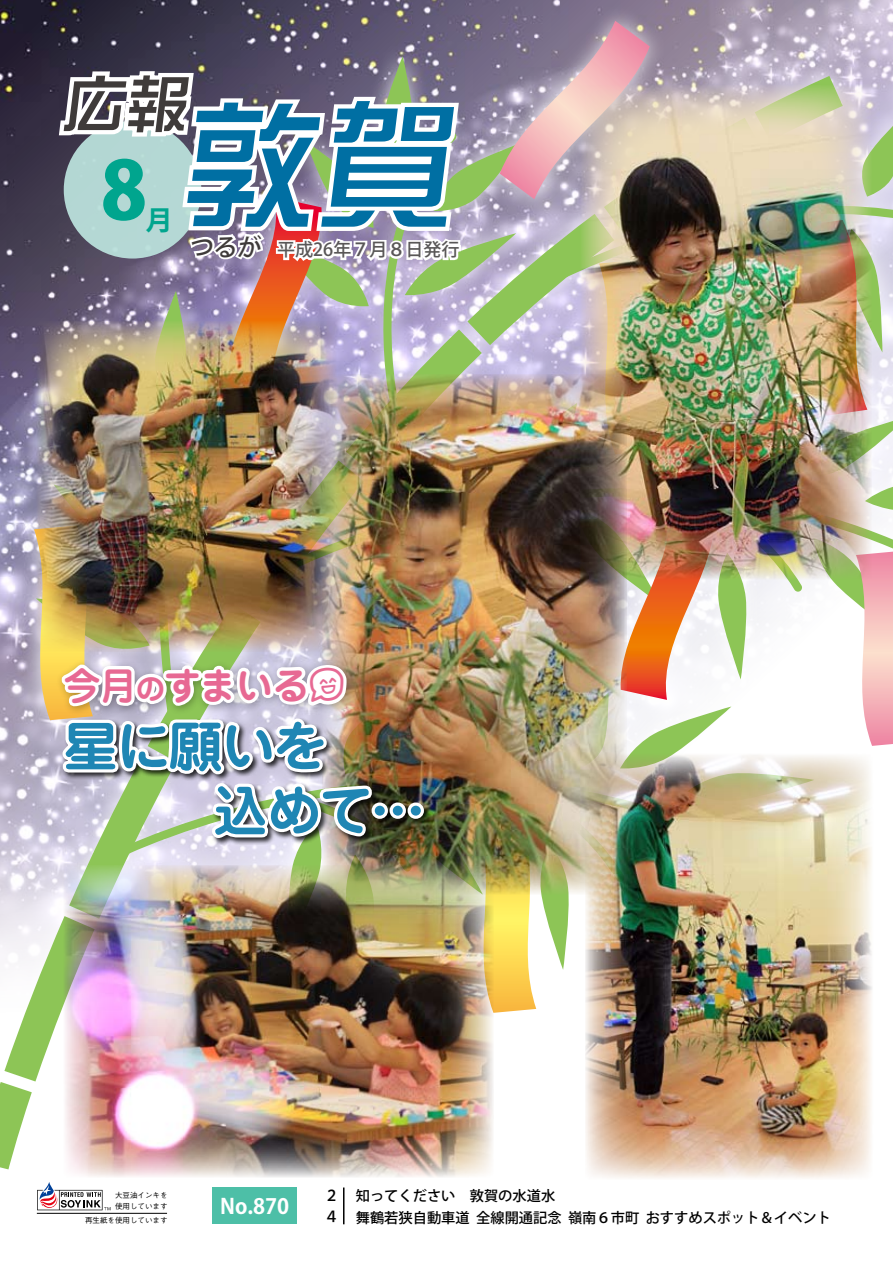
<style>
.page{position:relative;width:893px;height:1263px;background:#fff}
.page>*{position:absolute;margin:0;border:0;box-sizing:border-box;transform-origin:0 0}
.t1{font:138px "DF So Gei Std W5";color:#006fa3}
.t2{font:800 79.5px "Koz Go Pro";color:#00a58e}
.t3{font:63px "DF So Gei Std W5";color:#3f3b3a}
.t4{font:700 54px/64.5px "Jun 501 Pro";letter-spacing:-.03em;color:#1f86b4}
.t5{font:700 37.5px "Jun 501 Pro";letter-spacing:-.02em;color:#e76993}
.t6{font:700 27px "Koz Go Pro";color:#00a58e}
.t7{font:500 24px "Koz Go Pro";color:#3f3b3a}
.t8{font:700 21px "Koz Go Pro";color:#fff}
.t9{font:500 18px "Koz Go Pro";color:#595757}
.t10{font:500 15px/21.8px "Koz Go Pro";color:#000;scale:.95 1}
.t11{font:500 14.25px "Koz Go Pro";color:#000}
.t12{font:500 7.5px/10.5px "Gothic BBB Pro";color:#000}
.s1{font-size:30px}
.s2{font-family:"Seto Font";font-weight:400;font-size:36px}
</style>
<div class="page">
<div style="left:0;top:0;width:893px;height:1184px;background:#fff;opacity:.75"></div>
<svg style="left:0;top:1082px;width:32px;height:87px"></svg>
<svg style="left:4px;top:118px;width:581px;height:963px"></svg>
<img style="left:585px;top:1013px;width:288px;height:166px">
<img style="left:64px;top:1013px;width:429px;height:164px">
<svg style="left:37px;top:1182px;width:73px;height:28px"></svg>
<hr style="left:37px;top:1213px;width:130px;height:1px;background:#000">
<img style="left:26px;top:21px;width:867px;height:992px">
<hr style="left:343px;top:1187px;width:1px;height:37px;background:#000">
<div style="left:213px;top:1187px;width:84px;height:37px;background:#4dbfa7"></div>
<h3 class="t3" style="left:61px;top:70px;width:136px">広報</h3>
<h1 class="t1" style="left:178px;top:91px;width:295px">敦賀</h1>
<h3 class="t7" style="left:189px;top:231px;width:78px">つるが</h3>
<h2 class="t2" style="left:101px;top:139px;width:48px">8</h2>
<h3 class="t6" style="left:146px;top:203px;width:28px">月</h3>
<p class="t9" style="left:277px;top:238px;width:184px">平成26年７月８日発行</p>
<h3 class="t5" style="left:64px;top:656px;width:282px">今月<span class="s1">の</span>すまいる<span class="s2">⨎</span></h3>
<h3 class="t4" style="left:214px;top:709px;width:213px;text-indent:-150px">星に願いを<br>込めて...</h3>
<p class="t12" style="left:115px;top:1189px;width:54px">大豆油インキを使用しています</p>
<p class="t12" style="left:85px;top:1214px;width:84px">再生紙を使用しています</p>
<h3 class="t8" style="left:220px;top:1193px;width:71px">No.870</h3>
<p class="t10" style="left:324px;top:1185px;width:16px">２<br>４</p>
<p class="t11" style="left:356px;top:1186px;width:201px">知ってください　敦賀の水道水</p>
<p class="t11" style="left:356px;top:1208px;width:477px">舞鶴若狭自動車道全線開通記念嶺南６市町おすすめスポット＆イベント</p>
</div>
